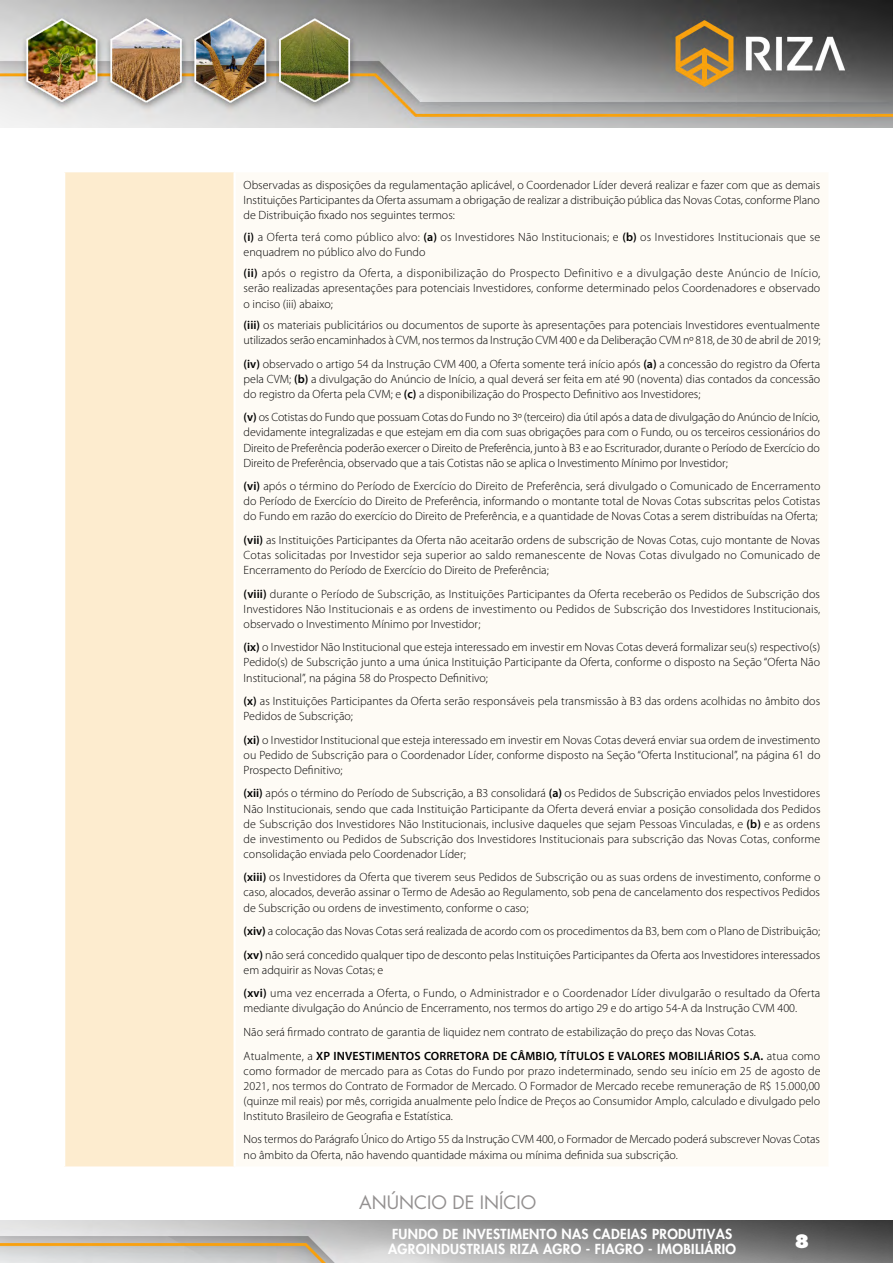
<style>
.page{position:relative;width:893px;height:1263px;background:#fff}
.page>*{position:absolute;margin:0;border:0;box-sizing:border-box;transform-origin:0 0}
.t1{font:18px "Futura PRO";color:#939090}
.t2{font:800 18px "Futura LT";color:#fff}
.t3{font:800 13.5px/15px "Futura PRO";letter-spacing:.025em;color:#fff}
.t4{font:300 12px/15px "Myriad Pro";color:#000;text-align:justify}
.s1{font-weight:600}
</style>
<div class="page">
<img style="left:0;top:1220px;width:893px;height:43px">
<img style="left:0;top:0;width:893px;height:127px">
<div style="left:65px;top:171px;width:170px;height:996px;background:#fdeccf"></div>
<div style="left:235px;top:171px;width:594px;height:996px;background:#fefbf5"></div>
<hr style="left:233px;top:172px;width:3px;height:994px;background:#fff">
<hr style="left:64px;top:170px;width:171px;height:2px;background:#fff">
<hr style="left:235px;top:170px;width:595px;height:2px;background:#fff">
<hr style="left:64px;top:1166px;width:171px;height:3px;background:#fff">
<hr style="left:235px;top:1166px;width:595px;height:3px;background:#fff">
<hr style="left:828px;top:172px;width:2px;height:994px;background:#fff">
<p class="t4" style="left:244px;top:178px;width:578px">Observadas as disposições da regulamentação aplicável, o Coordenador Líder deverá realizar e fazer com que as demais Instituições Participantes da Oferta assumam a obrigação de realizar a distribuição pública das Novas Cotas, conforme Plano de Distribuição fixado nos seguintes termos:</p>
<p class="t4" style="left:244px;top:230px;width:578px"><span class="s1">(i)</span> a Oferta terá como público alvo: <span class="s1">(a)</span> os Investidores Não Institucionais; e <span class="s1">(b)</span> os Investidores Institucionais que se enquadrem no público alvo do Fundo</p>
<p class="t4" style="left:244px;top:266px;width:578px"><span class="s1">(ii)</span> após o registro da Oferta, a disponibilização do Prospecto Definitivo e a divulgação deste Anúncio de Início, serão realizadas apresentações para potenciais Investidores, conforme determinado pelos Coordenadores e observado o inciso (iii) abaixo;</p>
<p class="t4" style="left:244px;top:318px;width:578px"><span class="s1">(iii)</span> os materiais publicitários ou documentos de suporte às apresentações para potenciais Investidores eventualmente utilizados serão encaminhados à CVM, nos termos da Instrução CVM 400 e da Deliberação CVM nº 818, de 30 de abril de 2019;</p>
<p class="t4" style="left:244px;top:356px;width:578px"><span class="s1">(iv)</span> observado o artigo 54 da Instrução CVM 400, a Oferta somente terá início após <span class="s1">(a)</span> a concessão do registro da Oferta pela CVM; <span class="s1">(b)</span> a divulgação do Anúncio de Início, a qual deverá ser feita em até 90 (noventa) dias contados da concessão do registro da Oferta pela CVM; e <span class="s1">(c)</span> a disponibilização do Prospecto Definitivo aos Investidores;</p>
<p class="t4" style="left:244px;top:410px;width:578px"><span class="s1">(v)</span> os Cotistas do Fundo que possuam Cotas do Fundo no 3º (terceiro) dia útil após a data de divulgação do Anúncio de Início, devidamente integralizadas e que estejam em dia com suas obrigações para com o Fundo, ou os terceiros cessionários do Direito de Preferência poderão exercer o Direito de Preferência, junto à B3 e ao Escriturador, durante o Período de Exercício do Direito de Preferência, observado que a tais Cotistas não se aplica o Investimento Mínimo por Investidor;</p>
<p class="t4" style="left:244px;top:479px;width:578px"><span class="s1">(vi)</span> após o término do Período de Exercício do Direito de Preferência, será divulgado o Comunicado de Encerramento do Período de Exercício do Direito de Preferência, informando o montante total de Novas Cotas subscritas pelos Cotistas do Fundo em razão do exercício do Direito de Preferência, e a quantidade de Novas Cotas a serem distribuídas na Oferta;</p>
<p class="t4" style="left:244px;top:533px;width:578px"><span class="s1">(vii)</span> as Instituições Participantes da Oferta não aceitarão ordens de subscrição de Novas Cotas, cujo montante de Novas Cotas solicitadas por Investidor seja superior ao saldo remanescente de Novas Cotas divulgado no Comunicado de Encerramento do Período de Exercício do Direito de Preferência;</p>
<p class="t4" style="left:244px;top:586px;width:578px"><span class="s1">(viii)</span> durante o Período de Subscrição, as Instituições Participantes da Oferta receberão os Pedidos de Subscrição dos Investidores Não Institucionais e as ordens de investimento ou Pedidos de Subscrição dos Investidores Institucionais, observado o Investimento Mínimo por Investidor;</p>
<p class="t4" style="left:244px;top:640px;width:578px"><span class="s1">(ix)</span> o Investidor Não Institucional que esteja interessado em investir em Novas Cotas deverá formalizar seu(s) respectivo(s)<br>Pedido(s) de Subscrição junto a uma única Instituição Participante da Oferta, conforme o disposto na Seção “Oferta Não Institucional”, na página 58 do Prospecto Definitivo;</p>
<p class="t4" style="left:244px;top:694px;width:578px"><span class="s1">(x)</span> as Instituições Participantes da Oferta serão responsáveis pela transmissão à B3 das ordens acolhidas no âmbito dos<br>Pedidos de Subscrição;</p>
<p class="t4" style="left:244px;top:732px;width:578px"><span class="s1">(xi)</span> o Investidor Institucional que esteja interessado em investir em Novas Cotas deverá enviar sua ordem de investimento ou Pedido de Subscrição para o Coordenador Líder, conforme disposto na Seção “Oferta Institucional”, na página 61 do Prospecto Definitivo;</p>
<p class="t4" style="left:244px;top:786px;width:578px"><span class="s1">(xii)</span> após o término do Período de Subscrição, a B3 consolidará <span class="s1">(a)</span> os Pedidos de Subscrição enviados pelos Investidores Não Institucionais, sendo que cada Instituição Participante da Oferta deverá enviar a posição consolidada dos Pedidos de Subscrição dos Investidores Não Institucionais, inclusive daqueles que sejam Pessoas Vinculadas, e <span class="s1">(b)</span> e as ordens de investimento ou Pedidos de Subscrição dos Investidores Institucionais para subscrição das Novas Cotas, conforme consolidação enviada pelo Coordenador Líder;</p>
<p class="t4" style="left:244px;top:870px;width:578px"><span class="s1">(xiii)</span> os Investidores da Oferta que tiverem seus Pedidos de Subscrição ou as suas ordens de investimento, conforme o caso, alocados, deverão assinar o Termo de Adesão ao Regulamento, sob pena de cancelamento dos respectivos Pedidos de Subscrição ou ordens de investimento, conforme o caso;</p>
<p class="t4" style="left:244px;top:919px;width:578px;line-height:23.5px"><span class="s1">(xiv)</span> a colocação das Novas Cotas será realizada de acordo com os procedimentos da B3, bem com o Plano de Distribuição; <span class="s1">(xv)</span> não será concedido qualquer tipo de desconto pelas Instituições Participantes da Oferta aos Investidores interessados</p>
<p class="t4" style="left:244px;top:958px;width:578px;line-height:23.5px">em adquirir as Novas Cotas; e<br><span class="s1">(xvi)</span> uma vez encerrada a Oferta, o Fundo, o Administrador e o Coordenador Líder divulgarão o resultado da Oferta</p>
<p class="t4" style="left:244px;top:997px;width:578px;line-height:23.5px;text-align:left">mediante divulgação do Anúncio de Encerramento, nos termos do artigo 29 e do artigo 54-A da Instrução CVM 400.<br>Não será firmado contrato de garantia de liquidez nem contrato de estabilização do preço das Novas Cotas.<br>Atualmente, a <span class="s1">XP INVESTIMENTOS CORRETORA DE CÂMBIO, TÍTULOS E VALORES MOBILIÁRIOS S.A.</span> atua como</p>
<p class="t4" style="left:244px;top:1063px;width:578px">como formador de mercado para as Cotas do Fundo por prazo indeterminado, sendo seu início em 25 de agosto de 2021, nos termos do Contrato de Formador de Mercado. O Formador de Mercado recebe remuneração de R$ 15.000,00 (quinze mil reais) por mês, corrigida anualmente pelo Índice de Preços ao Consumidor Amplo, calculado e divulgado pelo Instituto Brasileiro de Geografia e Estatística.</p>
<p class="t4" style="left:244px;top:1132px;width:578px">Nos termos do Parágrafo Único do Artigo 55 da Instrução CVM 400, o Formador de Mercado poderá subscrever Novas Cotas no âmbito da Oferta, não havendo quantidade máxima ou mínima definida sua subscrição.</p>
<h1 class="t1" style="left:359px;top:1190px;width:178px">ANÚNCIO DE INÍCIO</h1>
<p class="t3" style="left:388px;top:1226px;width:350px">FUNDO DE INVESTIMENTO NAS CADEIAS PRODUTIVAS<br>AGROINDUSTRIAIS RIZA AGRO - FIAGRO - IMOBILIÁRIO</p>
<h1 class="t2" style="left:794px;top:1230px;width:16px">8</h1>
</div>
